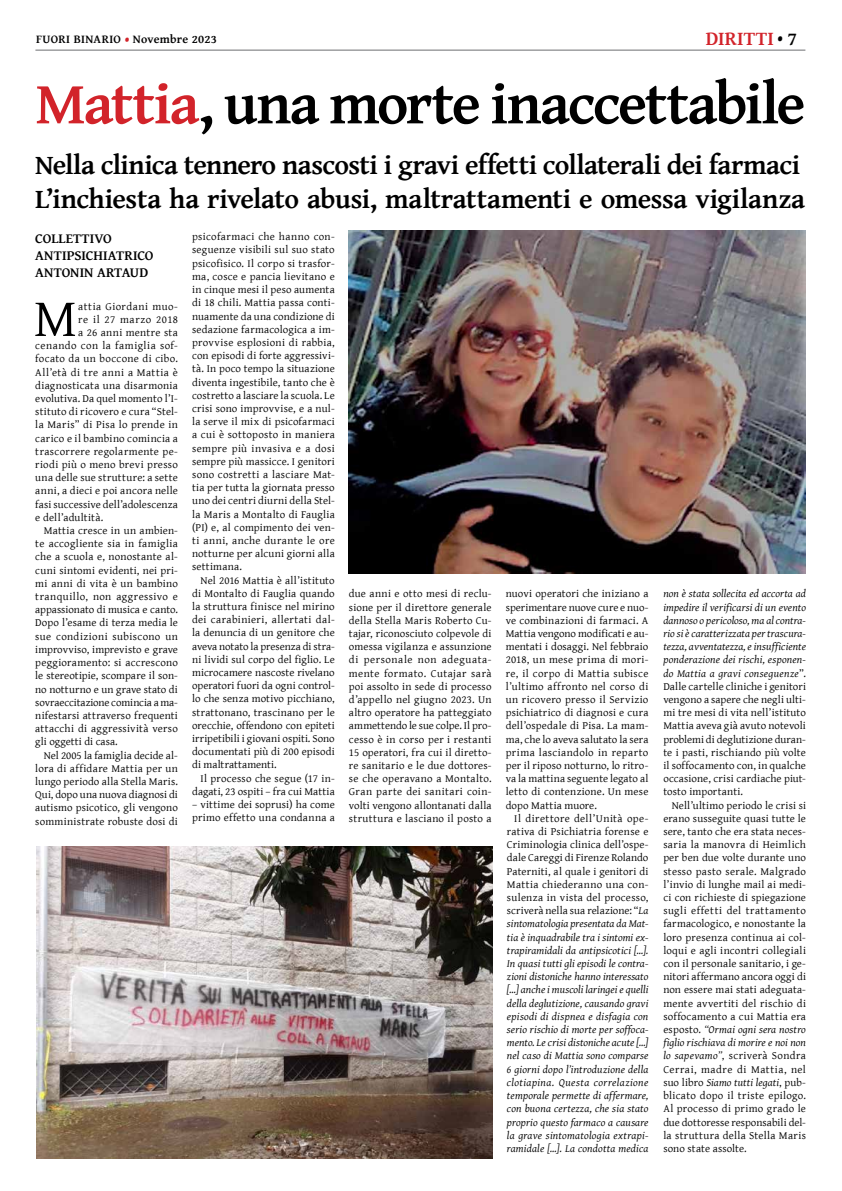
<style>
.page{position:relative;width:842px;height:1191px;background:#fff}
.page>*{position:absolute;margin:0;border:0;box-sizing:border-box;transform-origin:0 0}
.t1{font:700 60px "Gentium Basic";letter-spacing:-.035em;color:#000}
.t2{font:53.9px "Gentium Basic";color:#000}
.t3{font:700 28px/33.6px "Gentium Basic";letter-spacing:-.02em;color:#000}
.t4{font:700 20px "Gentium Basic";letter-spacing:.005em;color:#d2232a}
.t5{font:700 14px/16.8px "Gentium Basic";color:#000}
.t6{font:700 12px "Gentium Basic";letter-spacing:.02em;color:#000}
.t7{font:11px/13.2px "Gentium Basic";letter-spacing:.02em;color:#000;text-align:justify}
.t8{font:italic 11px/13.2px "Gentium Basic";letter-spacing:.02em;color:#000;text-align:justify}
.t9{font:11px "Gentium Basic";letter-spacing:.04em;color:#000}
.t10{font:11px "Gentium Basic";color:#000}
.t11{font:11px "Gentium Basic";letter-spacing:-.01em;color:#000}
.t12{font:11px "Gentium Basic";letter-spacing:.055em;color:#000}
.t13{font:11px "Gentium Basic";letter-spacing:.05em;color:#000}
.s1{font-size:17px;color:#d2232a}
.s2{font-weight:400;color:#000}
.s3{font-size:19px;color:#000}
.s4{color:#d2232a}
.s5{font-style:italic}
.s6{font-style:normal}
</style>
<div class="page">
<hr style="left:35px;top:50px;width:770px;height:1px;background:#6d6e71">
<img style="left:349px;top:231px;width:456px;height:342px">
<img style="left:36px;top:846px;width:457px;height:312px">
<p class="t6" style="left:36px;top:30px;width:182px">FUORI BINARIO <span class="s1">•</span> Novembre 2023</p>
<h3 class="t4" style="left:706px;top:23px;width:93px">DIRITTI <span class="s2">•</span> <span class="s3">7</span></h3>
<h1 class="t1" style="left:35px;top:59px;width:772px"><span class="s4">Mattia</span>, una morte inaccettabile</h1>
<h3 class="t3" style="left:35px;top:148px;width:771px">Nella clinica tennero nascosti i gravi effetti collaterali dei farmaci<br>L’inchiesta ha rivelato abusi, maltrattamenti e omessa vigilanza</h3>
<p class="t7" style="left:192px;top:230px;width:144px">psicofarmaci che hanno con&shy;seguenze visibili sul suo stato psicofisico. Il corpo si trasfor&shy;ma, cosce e pancia lievitano e in cinque mesi il peso aumenta di 18 chili. Mattia passa conti&shy;nuamente da una condizione di sedazione farmacologica a im&shy;provvise esplosioni di rabbia, con episodi di forte aggressivi&shy;tà. In poco tempo la situazione diventa ingestibile, tanto che è costretto a lasciare la scuola. Le crisi sono improvvise, e a nul&shy;la serve il mix di psicofarmaci a cui è sottoposto in maniera sempre più invasiva e a dosi sempre più massicce. I genitori sono costretti a lasciare Mat&shy;tia per tutta la giornata presso uno dei centri diurni della Stel&shy;la Maris a Montalto di Fauglia (PI) e, al compimento dei ven&shy;ti anni, anche durante le ore notturne per alcuni giorni alla settimana.</p>
<p class="t7" style="left:192px;top:573px;width:144px;text-indent:9px">Nel 2016 Mattia è all’istituto di Montalto di Fauglia quando la struttura finisce nel mirino dei carabinieri, allertati dal&shy;la denuncia di un genitore che aveva notato la presenza di stra&shy;ni lividi sul corpo del figlio. Le microcamere nascoste rivelano operatori fuori da ogni control&shy;lo che senza motivo picchiano, strattonano, trascinano per le orecchie, offendono con epiteti irripetibili i giovani ospiti. Sono documentati più di 200 episodi di maltrattamenti.</p>
<p class="t7" style="left:192px;top:771px;width:144px;text-align:right">Il processo che segue (17 in&shy;dagati, 23 ospiti – fra cui Mattia</p>
<p class="t7" style="left:192px;top:797px;width:144px">– vittime dei soprusi) ha come primo effetto una condanna a</p>
<p class="t5" style="left:35px;top:229px;width:120px">COLLETTIVO<br>ANTIPSICHIATRICO<br>ANTONIN ARTAUD</p>
<h2 class="t2" style="left:34px;top:279px;width:45px">M</h2>
<p class="t9" style="left:78px;top:298px;width:101px">attia Giordani muo-</p>
<p class="t13" style="left:78px;top:311px;width:101px">re il 27 marzo 2018</p>
<p class="t7" style="left:78px;top:325px;width:101px">a 26 anni mentre sta</p>
<p class="t9" style="left:35px;top:337px;width:144px">cenando con la famiglia sof-</p>
<p class="t7" style="left:35px;top:352px;width:144px">focato da un boccone di cibo.</p>
<p class="t12" style="left:35px;top:364px;width:144px">All’età di tre anni a Mattia è</p>
<p class="t7" style="left:35px;top:378px;width:144px">diagnosticata una disarmonia</p>
<p class="t7" style="left:35px;top:391px;width:144px">evolutiva. Da quel momento l’I-</p>
<p class="t7" style="left:35px;top:405px;width:144px">stituto di ricovero e cura “Stel-</p>
<p class="t7" style="left:35px;top:418px;width:144px">la Maris” di Pisa lo prende in</p>
<p class="t7" style="left:35px;top:431px;width:144px">carico e il bambino comincia a</p>
<p class="t7" style="left:35px;top:444px;width:144px">trascorrere regolarmente pe-</p>
<p class="t7" style="left:35px;top:457px;width:144px">riodi più o meno brevi presso</p>
<p class="t7" style="left:35px;top:471px;width:144px">una delle sue strutture: a sette</p>
<p class="t7" style="left:35px;top:484px;width:144px">anni, a dieci e poi ancora nelle</p>
<p class="t7" style="left:35px;top:497px;width:144px">fasi successive dell’adolescenza</p>
<p class="t7" style="left:35px;top:510px;width:70px">e dell’adultità.</p>
<p class="t7" style="left:44px;top:523px;width:136px">Mattia cresce in un ambien-</p>
<p class="t7" style="left:35px;top:537px;width:144px">te accogliente sia in famiglia</p>
<p class="t7" style="left:35px;top:550px;width:144px">che a scuola e, nonostante al-</p>
<p class="t7" style="left:35px;top:563px;width:144px">cuni sintomi evidenti, nei pri-</p>
<p class="t9" style="left:35px;top:575px;width:144px">mi anni di vita è un bambino</p>
<p class="t9" style="left:35px;top:588px;width:144px">tranquillo, non aggressivo e</p>
<p class="t10" style="left:35px;top:601px;width:144px">appassionato di musica e canto.</p>
<p class="t7" style="left:35px;top:616px;width:144px">Dopo l’esame di terza media le</p>
<p class="t9" style="left:35px;top:628px;width:144px">sue condizioni subiscono un</p>
<p class="t10" style="left:35px;top:641px;width:144px">improvviso, imprevisto e grave</p>
<p class="t7" style="left:35px;top:655px;width:144px">peggioramento: si accrescono</p>
<p class="t7" style="left:35px;top:669px;width:144px">le stereotipie, scompare il son-</p>
<p class="t7" style="left:35px;top:682px;width:144px">no notturno e un grave stato di</p>
<p class="t11" style="left:35px;top:694px;width:144px">sovraeccitazione comincia a ma-</p>
<p class="t7" style="left:35px;top:708px;width:144px">nifestarsi attraverso frequenti</p>
<p class="t7" style="left:35px;top:721px;width:144px">attacchi di aggressività verso</p>
<p class="t7" style="left:35px;top:735px;width:84px">gli oggetti di casa.</p>
<p class="t10" style="left:44px;top:747px;width:136px">Nel 2005 la famiglia decide al-</p>
<p class="t7" style="left:35px;top:761px;width:144px">lora di affidare Mattia per un</p>
<p class="t7" style="left:35px;top:774px;width:144px">lungo periodo alla Stella Maris.</p>
<p class="t10" style="left:35px;top:786px;width:144px">Qui, dopo una nuova diagnosi di</p>
<p class="t7" style="left:35px;top:801px;width:144px">autismo psicotico, gli vengono</p>
<p class="t7" style="left:35px;top:814px;width:144px">somministrate robuste dosi di</p>
<p class="t7" style="left:349px;top:587px;width:144px">due anni e otto mesi di reclu&shy;sione per il direttore generale della Stella Maris Roberto Cu&shy;tajar, riconosciuto colpevole di omessa vigilanza e assunzione di personale non adeguata&shy;mente formato. Cutajar sarà poi assolto in sede di processo d’appello nel giugno 2023. Un altro operatore ha patteggiato ammettendo le sue colpe. Il pro&shy;cesso è in corso per i restanti 15 operatori, fra cui il diretto&shy;re sanitario e le due dottores&shy;se che operavano a Montalto.<br>Gran parte dei sanitari coin&shy;volti vengono allontanati dalla struttura e lasciano il posto a</p>
<p class="t7" style="left:506px;top:587px;width:144px">nuovi operatori che iniziano a sperimentare nuove cure e nuo&shy;ve combinazioni di farmaci. A Mattia vengono modificati e au&shy;mentati i dosaggi. Nel febbraio 2018, un mese prima di mori&shy;re, il corpo di Mattia subisce l’ultimo affronto nel corso di un ricovero presso il Servizio psichiatrico di diagnosi e cura dell’ospedale di Pisa. La mam&shy;ma, che lo aveva salutato la sera prima lasciandolo in reparto per il riposo notturno, lo ritro&shy;va la mattina seguente legato al letto di contenzione. Un mese dopo Mattia muore.</p>
<p class="t7" style="left:663px;top:587px;width:144px"><span class="s5">non è stata sollecita ed accorta ad impedire il verificarsi di un evento dannoso o pericoloso, ma al contra&shy;rio si è caratterizzata per trascura&shy;tezza, avventatezza, e insufficiente ponderazione dei rischi, esponen&shy;do Mattia a gravi conseguenze</span>”.<br>Dalle cartelle cliniche i genitori vengono a sapere che negli ulti&shy;mi tre mesi di vita nell’istituto Mattia aveva già avuto notevoli problemi di deglutizione duran&shy;te i pasti, rischiando più volte il soffocamento con, in qualche occasione, crisi cardiache piut&shy;tosto importanti.</p>
<p class="t7" style="left:663px;top:798px;width:144px;text-indent:9px">Nell’ultimo periodo le crisi si erano susseguite quasi tutte le sere, tanto che era stata neces&shy;saria la manovra di Heimlich per ben due volte durante uno stesso pasto serale. Malgrado l’invio di lunghe mail ai medi&shy;ci con richieste di spiegazione sugli effetti del trattamento farmacologico, e nonostante la loro presenza continua ai col&shy;loqui e agli incontri collegiali con il personale sanitario, i ge&shy;nitori affermano ancora oggi di non essere mai stati adeguata&shy;mente avvertiti del rischio di soffocamento a cui Mattia era esposto. <span class="s5">“Ormai ogni sera nostro figlio rischiava di morire e noi non lo sapevamo”</span>, scriverà Sondra Cerrai, madre di Mattia, nel suo libro <span class="s5">Siamo tutti legati</span>, pub&shy;blicato dopo il triste epilogo.<br>Al processo di primo grado le due dottoresse responsabili del&shy;la struttura della Stella Maris sono state assolte.</p>
<p class="t8" style="left:507px;top:811px;width:143px;text-indent:7px"><span class="s6">Il direttore dell’Unità ope&shy;rativa di Psichiatria forense e Criminologia clinica dell’ospe&shy;dale Careggi di Firenze Rolando Paterniti, al quale i genitori di Mattia chiederanno una con&shy;sulenza in vista del processo, scriverà nella sua relazione: “</span>La sintomatologia presentata da Mat&shy;tia è inquadrabile tra i sintomi ex&shy;trapiramidali da antipsicotici […].<br>In quasi tutti gli episodi le contra&shy;zioni distoniche hanno interessato […] anche i muscoli laringei e quelli della deglutizione, causando gravi episodi di dispnea e disfagia con serio rischio di morte per soffoca&shy;mento. Le crisi distoniche acute […] nel caso di Mattia sono comparse 6 giorni dopo l’introduzione della clotiapina. Questa correlazione temporale permette di affermare, con buona certezza, che sia stato proprio questo farmaco a causare la grave sintomatologia extrapi&shy;ramidale […]. La condotta medica</p>
</div>
